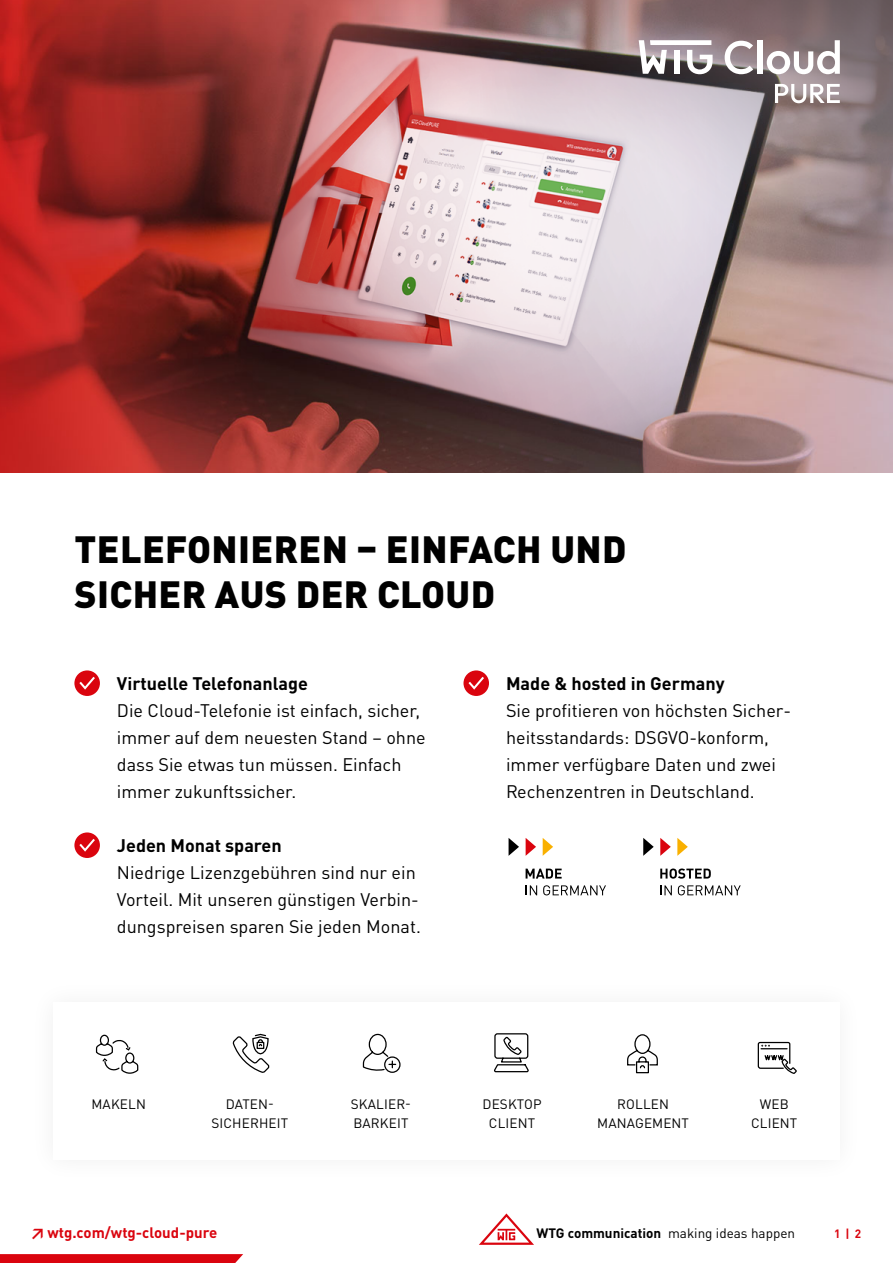
<style>
.page{position:relative;width:893px;height:1263px;background:#fff}
.page>*{position:absolute;margin:0;border:0;box-sizing:border-box;transform-origin:0 0}
.t1{font:900 37.5px/45px "DINOT";letter-spacing:.01em;color:#000}
.t2{font:18px/27px "DINOT";color:#000}
.t3{font:700 18px "DINOT";color:#000}
.t4{font:700 15px "DINOT";color:#da040e}
.t5{font:13.5px/19.5px "DINOT";letter-spacing:.01em;color:#000;text-align:center}
.t6{font:700 12px "DINOT";color:#da040e}
.s1{font-weight:700}
</style>
<div class="page">
<svg style="left:0;top:1254px;width:243px;height:9px;background:#db0a14"></svg>
<svg style="left:479px;top:1213px;width:55px;height:32px"></svg>
<img style="left:0;top:0;width:893px;height:472px">
<svg style="left:775px;top:84px;width:65px;height:19px"></svg>
<svg style="left:725px;top:41px;width:28px;height:33px"></svg>
<div style="left:757px;top:40px;width:5px;height:34px;background:#fff"></div>
<svg style="left:767px;top:40px;width:73px;height:34px"></svg>
<svg style="left:639px;top:40px;width:74px;height:34px"></svg>
<div style="left:74px;top:670px;width:26px;height:26px;background:#da040e;border-radius:50%"></div>
<svg style="left:79px;top:677px;width:16px;height:13px"></svg>
<div style="left:74px;top:832px;width:26px;height:26px;background:#da040e;border-radius:50%"></div>
<svg style="left:79px;top:839px;width:16px;height:13px"></svg>
<div style="left:463px;top:670px;width:26px;height:26px;background:#da040e;border-radius:50%"></div>
<svg style="left:468px;top:677px;width:16px;height:13px"></svg>
<svg style="left:232px;top:1034px;width:38px;height:39px"></svg>
<svg style="left:494px;top:1033px;width:35px;height:40px"></svg>
<svg style="left:96px;top:1035px;width:42px;height:39px"></svg>
<svg style="left:627px;top:1034px;width:31px;height:40px"></svg>
<div style="left:384px;top:1056px;width:17px;height:17px;border:1px solid #000;border-radius:50%"></div>
<svg style="left:362px;top:1034px;width:35px;height:37px"></svg>
<svg style="left:757px;top:1042px;width:40px;height:32px"></svg>
<svg style="left:643px;top:838px;width:11px;height:18px"></svg>
<svg style="left:660px;top:838px;width:11px;height:18px"></svg>
<svg style="left:677px;top:838px;width:11px;height:18px"></svg>
<svg style="left:660px;top:868px;width:51px;height:11px"></svg>
<svg style="left:661px;top:885px;width:11px;height:10px"></svg>
<svg style="left:678px;top:885px;width:63px;height:10px"></svg>
<svg style="left:509px;top:838px;width:10px;height:18px"></svg>
<svg style="left:526px;top:838px;width:10px;height:18px"></svg>
<svg style="left:543px;top:838px;width:10px;height:18px"></svg>
<svg style="left:526px;top:869px;width:36px;height:9px"></svg>
<svg style="left:526px;top:885px;width:11px;height:10px"></svg>
<svg style="left:543px;top:885px;width:63px;height:10px"></svg>
<h1 class="t1" style="left:75px;top:525px;width:553px">TELEFONIEREN – EINFACH UND<br>SICHER AUS DER CLOUD</h1>
<p class="t3" style="left:117px;top:672px;width:193px">Virtuelle Telefonanlage</p>
<p class="t2" style="left:117px;top:697px;width:310px">Die Cloud-Telefonie ist einfach, sicher, immer auf dem neuesten Stand – ohne dass Sie etwas tun müssen. Einfach immer zukunftssicher.</p>
<p class="t3" style="left:117px;top:834px;width:166px">Jeden Monat sparen</p>
<p class="t2" style="left:117px;top:859px;width:305px">Niedrige Lizenzgebühren sind nur ein<br>Vorteil. Mit unseren günstigen Verbin&shy;dungspreisen sparen Sie jeden Monat.</p>
<p class="t3" style="left:506px;top:672px;width:220px">Made &amp; hosted in Germany</p>
<p class="t2" style="left:506px;top:697px;width:286px">Sie profitieren von höchsten Sicher&shy;heitsstandards: DSGVO-konform, immer verfügbare Daten und zwei Rechenzentren in Deutschland.</p>
<p class="t5" style="left:91px;top:1094px;width:56px">MAKELN</p>
<p class="t5" style="left:211px;top:1094px;width:78px">DATEN-<br>SICHERHEIT</p>
<p class="t5" style="left:351px;top:1094px;width:62px;text-align:left">SKALIER-<br>BARKEIT</p>
<p class="t5" style="left:482px;top:1094px;width:61px">DESKTOP<br>CLIENT</p>
<p class="t5" style="left:597px;top:1094px;width:93px">ROLLEN<br>MANAGEMENT</p>
<p class="t5" style="left:751px;top:1094px;width:48px">WEB<br>CLIENT</p>
<p class="t4" style="left:30px;top:1222px;width:189px">↗wtg.com/wtg-cloud-pure</p>
<p class="t5" style="left:536px;top:1223px;width:260px"><span class="s1">WTG communication</span> making ideas happen</p>
<p class="t6" style="left:834px;top:1225px;width:29px">1 | 2</p>
</div>
